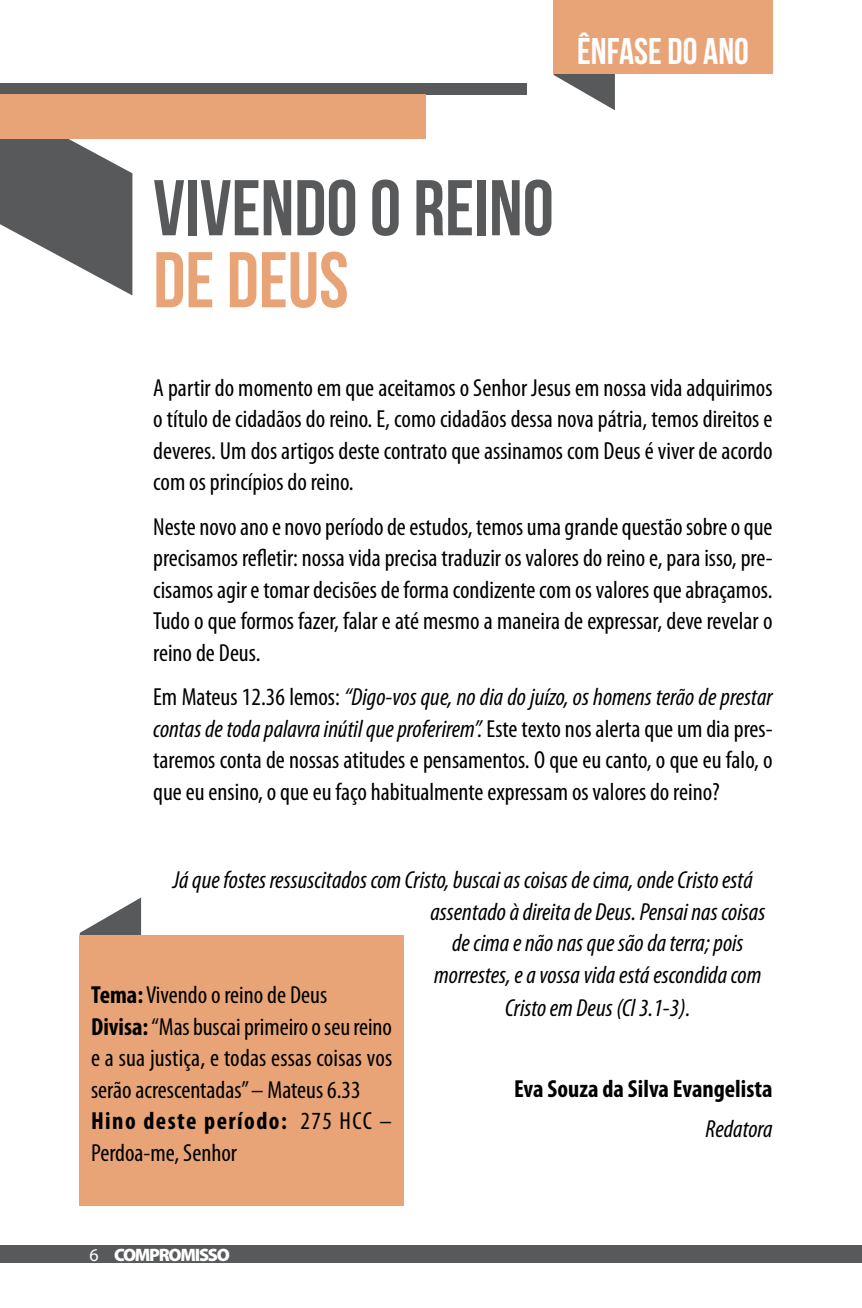
<style>
.page{position:relative;width:862px;height:1308px;background:#fff}
.page>*{position:absolute;margin:0;border:0;box-sizing:border-box;transform-origin:0 0}
.t1{font:78.75px "Bebas Neue";color:#58595b}
.t2{font:78.75px "Bebas Neue";color:#e8a476}
.t3{font:37.12px "Bebas Neue";color:#fff}
.t4{font:condensed 24.75px/31.5px "Myriad Pro";color:#000;text-align:justify}
.t5{font:italic condensed 24.75px "Myriad Pro";color:#000}
.t6{font:700 condensed 24.75px "Myriad Pro";color:#000}
.t7{font:900 18px "Myriad Pro";letter-spacing:-.07em;color:#fff}
.s1{font-style:italic}
.s2{font-weight:700}
.s3{font-weight:400}
</style>
<div class="page">
<div style="left:0;top:83px;width:526px;height:11px;background:#58595b"></div>
<svg style="left:0;top:139px;width:132px;height:156px"></svg>
<div style="left:0;top:94px;width:425px;height:45px;background:#e8a476"></div>
<svg style="left:553px;top:74px;width:61px;height:36px"></svg>
<svg style="left:80px;top:897px;width:61px;height:38px"></svg>
<div style="left:553px;top:0;width:219px;height:74px;background:#e8a476"></div>
<div style="left:80px;top:935px;width:324px;height:271px;background:#e8a476"></div>
<div style="left:0;top:1245px;width:861px;height:18px;background:#58595b"></div>
<h2 class="t3" style="left:577px;top:31px;width:173px">ÊNFASE DO ANO</h2>
<h1 class="t1" style="left:153px;top:165px;width:402px">VIVENDO O REINO</h1>
<h1 class="t2" style="left:153px;top:237px;width:197px">DE DEUS</h1>
<p class="t4" style="left:153px;top:371px;width:620px">A partir do momento em que aceitamos o Senhor Jesus em nossa vida adquirimos o título de cidadãos do reino. E, como cidadãos dessa nova pátria, temos direitos e deveres. Um dos artigos deste contrato que assinamos com Deus é viver de acordo com os princípios do reino.</p>
<p class="t4" style="left:153px;top:510px;width:620px">Neste novo ano e novo período de estudos, temos uma grande questão sobre o que precisamos refletir: nossa vida precisa traduzir os valores do reino e, para isso, pre&shy;cisamos agir e tomar decisões de forma condizente com os valores que abraçamos.<br>Tudo o que formos fazer, falar e até mesmo a maneira de expressar, deve revelar o reino de Deus.</p>
<p class="t4" style="left:153px;top:681px;width:620px">Em Mateus 12.36 lemos: <span class="s1">“Digo-vos que, no dia do juízo, os homens terão de prestar contas de toda palavra inútil que proferirem”.</span> Este texto nos alerta que um dia pres&shy;taremos conta de nossas atitudes e pensamentos. O que eu canto, o que eu falo, o que eu ensino, o que eu faço habitualmente expressam os valores do reino?</p>
<p class="t5" style="left:173px;top:865px;width:581px">Já que fostes ressuscitados com Cristo, buscai as coisas de cima, onde Cristo está</p>
<p class="t5" style="left:430px;top:896px;width:336px">assentado à direita de Deus. Pensai nas coisas</p>
<p class="t5" style="left:452px;top:928px;width:293px">de cima e não nas que são da terra; pois</p>
<p class="t5" style="left:434px;top:959px;width:328px">morrestes, e a vossa vida está escondida com</p>
<p class="t5" style="left:505px;top:993px;width:186px">Cristo em Deus (Cl 3.1-3).</p>
<p class="t4" style="left:91px;top:979px;width:302px;text-align:left"><span class="s2">Tema:</span> Vivendo o reino de Deus<br><span class="s2">Divisa:</span> “Mas buscai primeiro o seu reino e a sua justiça, e todas essas coisas vos serão acrescentadas” – Mateus 6.33<br><span class="s2">Hino deste período:</span> 275 HCC –<br>Perdoa-me, Senhor</p>
<p class="t6" style="left:513px;top:1073px;width:260px">Eva Souza da Silva Evangelista</p>
<p class="t5" style="left:705px;top:1113px;width:68px">Redatora</p>
<p class="t7" style="left:89px;top:1244px;width:142px"><span class="s3">6</span> COMPROMISSO</p>
</div>
